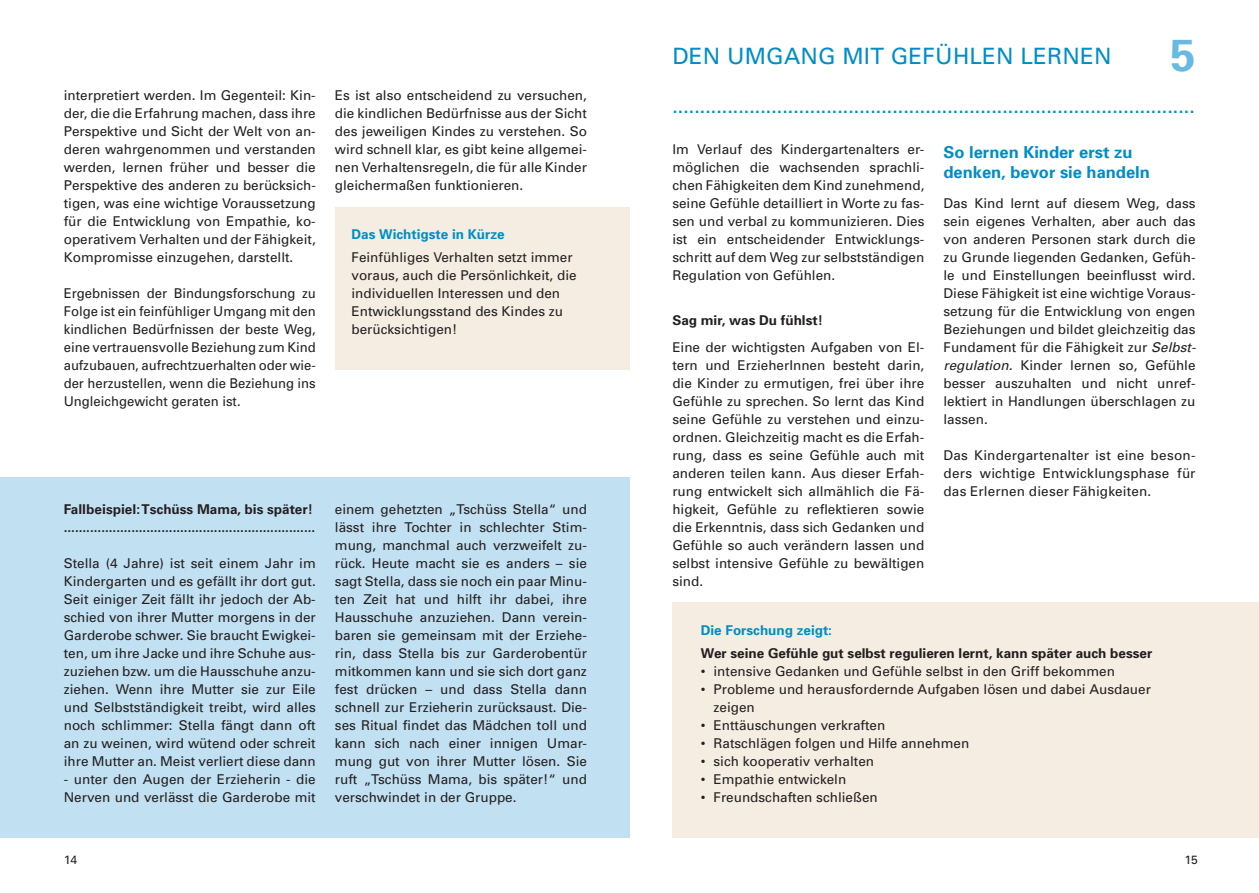
<style>
.page{position:relative;width:1259px;height:893px;background:#fff}
.page>*{position:absolute;margin:0;border:0;box-sizing:border-box;transform-origin:0 0}
.t1{font:700 45px "Univers";color:#68bae0}
.t2{font:22.5px "Univers";letter-spacing:.01em;color:#008dc7}
.t3{font:19.5px "Univers";color:#008dc7}
.t4{font:700 16.5px/19.5px "Univers";color:#008dc7}
.t5{font:13.5px/18px "Univers";color:#231f20;text-align:justify}
.t6{font:700 13.5px/18px "Univers S";color:#231f20}
.t7{font:700 13.5px "Univers";color:#231f20}
.t8{font:700 13.5px "Univers";color:#008dc7}
.t9{font:12px "Univers";color:#231f20}
.s1{font-style:italic}
</style>
<div class="page">
<div style="left:0;top:478px;width:629px;height:360px;background:#c1e0f1"></div>
<div style="left:335px;top:208px;width:294px;height:162px;background:#f5ede2"></div>
<div style="left:672px;top:603px;width:587px;height:235px;background:#f5ede2"></div>
<p class="t5" style="left:64px;top:86px;width:253px">interpretiert werden. Im Gegenteil: Kin&shy;der, die die Erfahrung machen, dass ihre Perspektive und Sicht der Welt von an&shy;deren wahrgenommen und verstanden werden, lernen früher und besser die Perspektive des anderen zu berücksich&shy;tigen, was eine wichtige Voraussetzung für die Entwicklung von Empathie, ko&shy;operativem Verhalten und der Fähigkeit, Kompromisse einzugehen, darstellt.</p>
<p class="t5" style="left:64px;top:284px;width:253px">Ergebnissen der Bindungsforschung zu Folge ist ein feinfühliger Umgang mit den kindlichen Bedürfnissen der beste Weg, eine vertrauensvolle Beziehung zum Kind aufzubauen, aufrechtzuerhalten oder wie&shy;der herzustellen, wenn die Beziehung ins Ungleichgewicht geraten ist.</p>
<p class="t5" style="left:335px;top:86px;width:253px">Es ist also entscheidend zu versuchen, die kindlichen Bedürfnisse aus der Sicht des jeweiligen Kindes zu verstehen. So wird schnell klar, es gibt keine allgemei&shy;nen Verhaltensregeln, die für alle Kinder gleichermaßen funktionieren.</p>
<p class="t8" style="left:351px;top:226px;width:155px">Das Wichtigste in Kürze</p>
<p class="t5" style="left:351px;top:248px;width:227px;text-align:left">Feinfühliges Verhalten setzt immer voraus, auch die Persönlichkeit, die individuellen Interessen und den<br>Entwicklungsstand des Kindes zu berücksichtigen!</p>
<p class="t6" style="left:64px;top:500px;width:253px">Fallbeispiel: Tschüss Mama, bis später! ...................................................................</p>
<p class="t5" style="left:64px;top:554px;width:253px">Stella (4 Jahre) ist seit einem Jahr im Kindergarten und es gefällt ihr dort gut.<br>Seit einiger Zeit fällt ihr jedoch der Ab&shy;schied von ihrer Mutter morgens in der Garderobe schwer. Sie braucht Ewigkei&shy;ten, um ihre Jacke und ihre Schuhe aus&shy;zuziehen bzw. um die Hausschuhe anzu&shy;ziehen. Wenn ihre Mutter sie zur Eile und Selbstständigkeit treibt, wird alles noch schlimmer: Stella fängt dann oft an zu weinen, wird wütend oder schreit ihre Mutter an. Meist verliert diese dann</p>
<p class="t5" style="left:64px;top:770px;width:253px">- unter den Augen der Erzieherin - die<br>Nerven und verlässt die Garderobe mit</p>
<p class="t5" style="left:335px;top:500px;width:253px">einem gehetzten „Tschüss Stella“ und lässt ihre Tochter in schlechter Stim&shy;mung, manchmal auch verzweifelt zu&shy;rück. Heute macht sie es anders – sie sagt Stella, dass sie noch ein paar Minu&shy;ten Zeit hat und hilft ihr dabei, ihre Hausschuhe anzuziehen. Dann verein&shy;baren sie gemeinsam mit der Erziehe&shy;rin, dass Stella bis zur Garderobentür mitkommen kann und sie sich dort ganz fest drücken – und dass Stella dann schnell zur Erzieherin zurücksaust. Die&shy;ses Ritual findet das Mädchen toll und kann sich nach einer innigen Umar&shy;mung gut von ihrer Mutter lösen. Sie ruft „Tschüss Mama, bis später!“ und verschwindet in der Gruppe.</p>
<h2 class="t2" style="left:672px;top:43px;width:441px">DEN UMGANG MIT GEFÜHLEN LERNEN</h2>
<h1 class="t1" style="left:1170px;top:28px;width:27px">5</h1>
<h3 class="t3" style="left:672px;top:95px;width:524px">...............................................................................................</h3>
<p class="t5" style="left:672px;top:140px;width:253px">Im Verlauf des Kindergartenalters er&shy;möglichen die wachsenden sprachli&shy;chen Fähigkeiten dem Kind zunehmend, seine Gefühle detailliert in Worte zu fas&shy;sen und verbal zu kommunizieren. Dies ist ein entscheidender Entwicklungs&shy;schritt auf dem Weg zur selbstständigen Regulation von Gefühlen.</p>
<p class="t7" style="left:672px;top:312px;width:152px">Sag mir, was Du fühlst!</p>
<p class="t5" style="left:672px;top:338px;width:253px">Eine der wichtigsten Aufgaben von El&shy;tern und ErzieherInnen besteht darin, die Kinder zu ermutigen, frei über ihre Gefühle zu sprechen. So lernt das Kind seine Gefühle zu verstehen und einzu&shy;ordnen. Gleichzeitig macht es die Erfah&shy;rung, dass es seine Gefühle auch mit anderen teilen kann. Aus dieser Erfah&shy;rung entwickelt sich allmählich die Fä&shy;higkeit, Gefühle zu reflektieren sowie die Erkenntnis, dass sich Gedanken und Gefühle so auch verändern lassen und selbst intensive Gefühle zu bewältigen sind.</p>
<p class="t4" style="left:943px;top:143px;width:208px">So lernen Kinder erst zu denken, bevor sie handeln</p>
<p class="t5" style="left:943px;top:194px;width:254px">Das Kind lernt auf diesem Weg, dass sein eigenes Verhalten, aber auch das von anderen Personen stark durch die zu Grunde liegenden Gedanken, Gefüh&shy;le und Einstellungen beeinflusst wird.<br>Diese Fähigkeit ist eine wichtige Voraus&shy;setzung für die Entwicklung von engen Beziehungen und bildet gleichzeitig das Fundament für die Fähigkeit zur <span class="s1">Selbst&shy;regulation.</span> Kinder lernen so, Gefühle besser auszuhalten und nicht unref&shy;lektiert in Handlungen überschlagen zu lassen.</p>
<p class="t5" style="left:943px;top:446px;width:253px">Das Kindergartenalter ist eine beson&shy;ders wichtige Entwicklungsphase für das Erlernen dieser Fähigkeiten.</p>
<p class="t8" style="left:701px;top:622px;width:133px">Die Forschung zeigt:</p>
<p class="t7" style="left:701px;top:645px;width:453px">Wer seine Gefühle gut selbst regulieren lernt, kann später auch besser</p>
<p class="t5" style="left:701px;top:662px;width:416px">• intensive Gedanken und Gefühle selbst in den Griff bekommen</p>
<p class="t5" style="left:713px;top:680px;width:439px;text-indent:-13px">• Probleme und herausfordernde Aufgaben lösen und dabei Ausdauer zeigen</p>
<p class="t5" style="left:701px;top:716px;width:186px">• Enttäuschungen verkraften</p>
<p class="t5" style="left:701px;top:734px;width:270px">• Ratschlägen folgen und Hilfe annehmen</p>
<p class="t5" style="left:701px;top:752px;width:175px">• sich kooperativ verhalten</p>
<p class="t5" style="left:701px;top:770px;width:147px">• Empathie entwickeln</p>
<p class="t5" style="left:701px;top:788px;width:179px">• Freundschaften schließen</p>
<p class="t9" style="left:64px;top:853px;width:15px">14</p>
<p class="t9" style="left:1184px;top:853px;width:15px">15</p>
</div>
